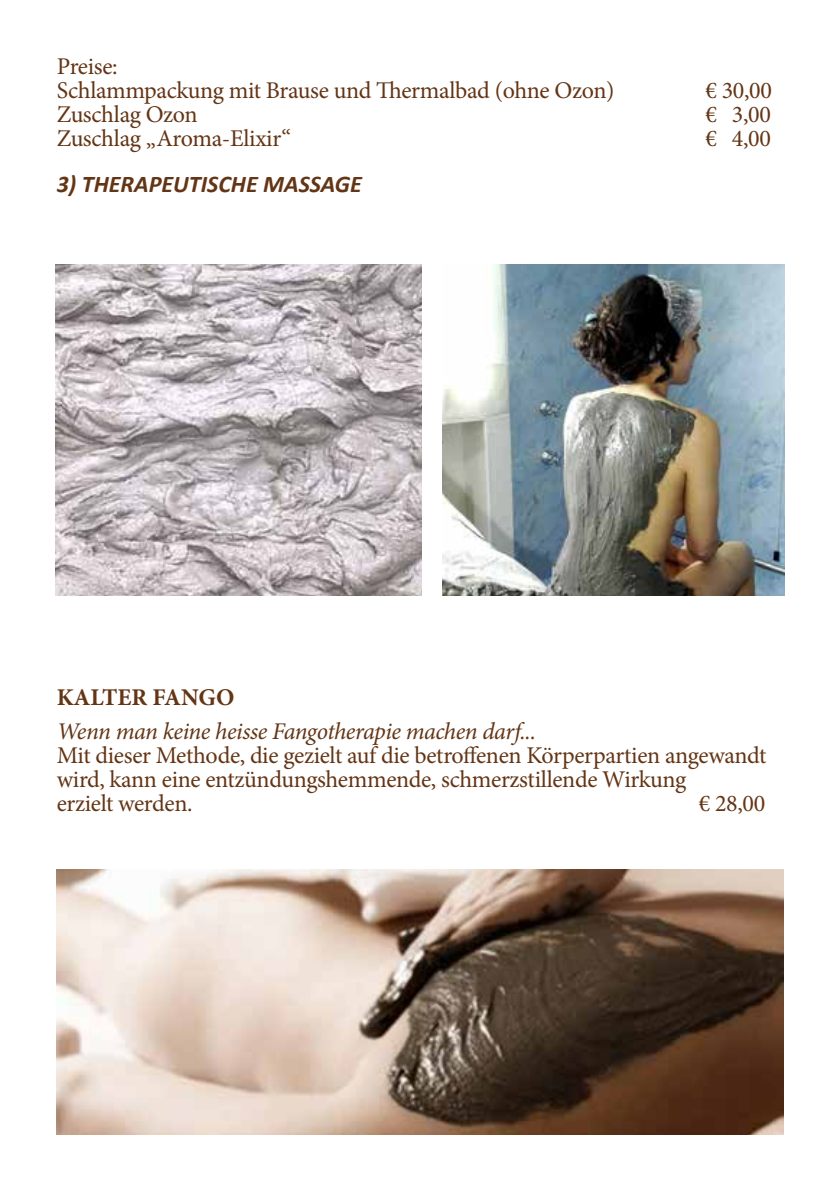
<style>
.page{position:relative;width:840px;height:1191px;background:#fff}
.page>*{position:absolute;margin:0;border:0;box-sizing:border-box;transform-origin:0 0}
.t1{font:24px/24px "Minion Pro";letter-spacing:-.015em;color:#643515}
.t2{font:italic 24px "Minion Pro";letter-spacing:-.02em;color:#643515}
.t3{font:italic 700 24px "Calibri";color:#643515}
.t4{font:700 24px "Minion Pro";color:#643515}
</style>
<div class="page">
<img style="left:442px;top:265px;width:342px;height:330px">
<img style="left:55px;top:265px;width:366px;height:330px">
<img style="left:57px;top:869px;width:725px;height:265px">
<p class="t1" style="left:57px;top:55px;width:559px">Preise:<br>Schlammpackung mit Brause und Thermalbad (ohne Ozon)</p>
<p class="t1" style="left:705px;top:79px;width:68px">€ 30,00</p>
<p class="t1" style="left:57px;top:103px;width:142px">Zuschlag Ozon</p>
<p class="t1" style="left:705px;top:103px;width:67px">€ 3,00</p>
<p class="t1" style="left:57px;top:127px;width:235px">Zuschlag „Aroma-Elixir“</p>
<p class="t1" style="left:705px;top:127px;width:67px">€ 4,00</p>
<p class="t3" style="left:57px;top:167px;width:306px">3) THERAPEUTISCHE MASSAGE</p>
<p class="t4" style="left:57px;top:681px;width:179px">KALTER FANGO</p>
<p class="t2" style="left:57px;top:715px;width:480px">Wenn man keine heisse Fangotherapie machen darf...</p>
<p class="t1" style="left:57px;top:743px;width:710px">Mit dieser Methode, die gezielt auf die betroffenen Körperpartien angewandt wird, kann eine entzündungshemmende, schmerzstillende Wirkung<br>erzielt werden.</p>
<p class="t1" style="left:698px;top:791px;width:68px">€ 28,00</p>
</div>
